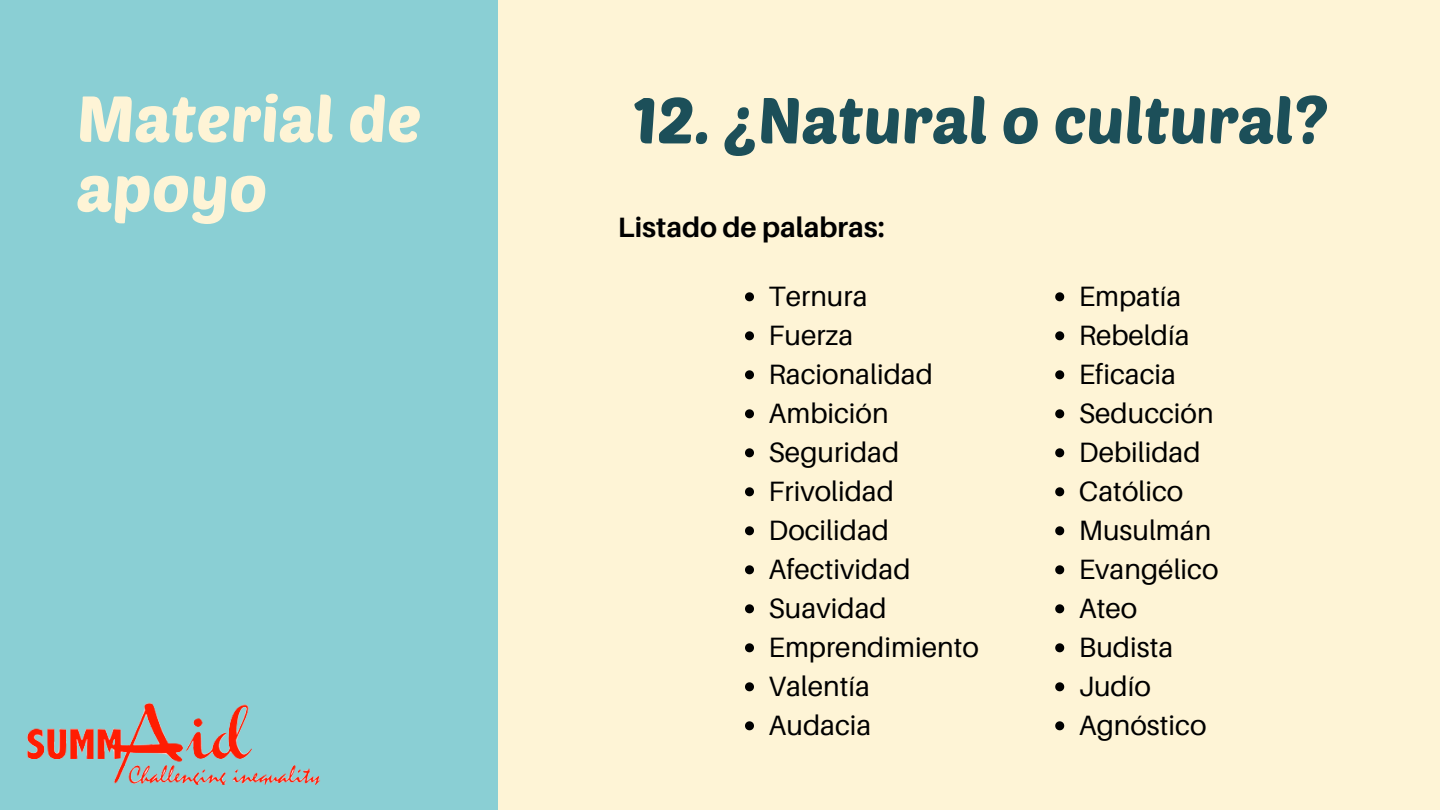
<style>
.page{position:relative;width:1440px;height:810px;background:#fef4d6}
.page>*{position:absolute;margin:0;border:0;box-sizing:border-box;transform-origin:0 0}
.t1{font:64px "Poetsen One";color:#1c4f59}
.t2{font:64px/69.6px "Poetsen One";color:#fef4d6}
.t3{font:28px "Aileron";color:#000}
.t4{font:700 28px "Aileron";color:#000}
</style>
<div class="page">
<div style="left:0;top:0;width:498px;height:810px;background:#8acfd4"></div>
<svg style="left:745px;top:292px;width:9px;height:9px"></svg>
<svg style="left:745px;top:331px;width:9px;height:9px"></svg>
<svg style="left:745px;top:370px;width:9px;height:9px"></svg>
<svg style="left:745px;top:409px;width:9px;height:9px"></svg>
<svg style="left:745px;top:448px;width:9px;height:9px"></svg>
<svg style="left:745px;top:487px;width:9px;height:9px"></svg>
<svg style="left:745px;top:526px;width:9px;height:9px"></svg>
<svg style="left:745px;top:565px;width:9px;height:9px"></svg>
<svg style="left:745px;top:604px;width:9px;height:9px"></svg>
<svg style="left:745px;top:643px;width:9px;height:9px"></svg>
<svg style="left:745px;top:682px;width:9px;height:9px"></svg>
<svg style="left:745px;top:721px;width:9px;height:9px"></svg>
<svg style="left:1055px;top:292px;width:9px;height:9px"></svg>
<svg style="left:1055px;top:331px;width:9px;height:9px"></svg>
<svg style="left:1055px;top:370px;width:9px;height:9px"></svg>
<svg style="left:1055px;top:409px;width:9px;height:9px"></svg>
<svg style="left:1055px;top:448px;width:9px;height:9px"></svg>
<svg style="left:1055px;top:487px;width:9px;height:9px"></svg>
<svg style="left:1055px;top:526px;width:9px;height:9px"></svg>
<svg style="left:1055px;top:565px;width:9px;height:9px"></svg>
<svg style="left:1055px;top:604px;width:9px;height:9px"></svg>
<svg style="left:1055px;top:643px;width:9px;height:9px"></svg>
<svg style="left:1055px;top:682px;width:9px;height:9px"></svg>
<svg style="left:1055px;top:721px;width:9px;height:9px"></svg>
<img style="left:27px;top:702px;width:293px;height:83px">
<p class="t2" style="left:77px;top:81px;width:346px">Material de apoyo</p>
<p class="t1" style="left:633px;top:79px;width:696px">12. ¿Natural o cultural?</p>
<h1 class="t4" style="left:618px;top:209px;width:268px">Listado de palabras:</h1>
<h1 class="t3" style="left:769px;top:279px;width:101px">Ternura</h1>
<h2 class="t3" style="left:769px;top:318px;width:86px">Fuerza</h2>
<p class="t3" style="left:769px;top:357px;width:166px">Racionalidad</p>
<p class="t3" style="left:769px;top:396px;width:122px">Ambición</p>
<p class="t3" style="left:769px;top:435px;width:132px">Seguridad</p>
<p class="t3" style="left:769px;top:474px;width:127px">Frivolidad</p>
<p class="t3" style="left:769px;top:513px;width:122px">Docilidad</p>
<p class="t3" style="left:769px;top:552px;width:143px">Afectividad</p>
<p class="t3" style="left:769px;top:591px;width:120px">Suavidad</p>
<p class="t3" style="left:769px;top:630px;width:212px">Emprendimiento</p>
<p class="t3" style="left:769px;top:669px;width:103px">Valentía</p>
<p class="t3" style="left:769px;top:708px;width:104px">Audacia</p>
<p class="t3" style="left:1079px;top:279px;width:104px">Empatía</p>
<p class="t3" style="left:1079px;top:318px;width:112px">Rebeldía</p>
<p class="t3" style="left:1079px;top:357px;width:99px">Eficacia</p>
<p class="t3" style="left:1079px;top:396px;width:136px">Seducción</p>
<p class="t3" style="left:1079px;top:435px;width:123px">Debilidad</p>
<p class="t3" style="left:1079px;top:474px;width:106px">Católico</p>
<p class="t3" style="left:1079px;top:513px;width:134px">Musulmán</p>
<p class="t3" style="left:1079px;top:552px;width:141px">Evangélico</p>
<p class="t3" style="left:1079px;top:591px;width:60px">Ateo</p>
<p class="t3" style="left:1079px;top:630px;width:96px">Budista</p>
<p class="t3" style="left:1079px;top:669px;width:74px">Judío</p>
<p class="t3" style="left:1079px;top:708px;width:129px">Agnóstico</p>
</div>
